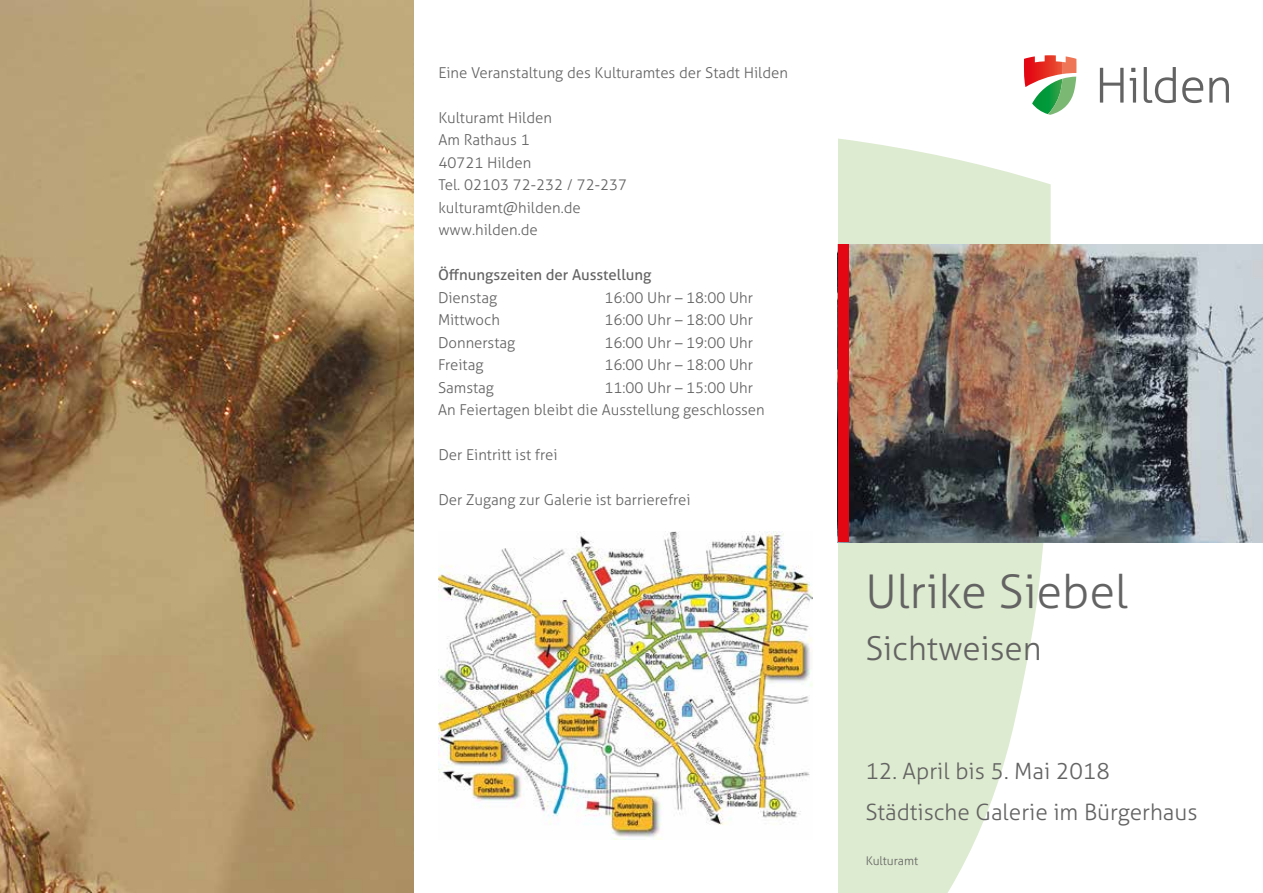
<style>
.page{position:relative;width:1263px;height:893px;background:#fff}
.page>*{position:absolute;margin:0;border:0;box-sizing:border-box;transform-origin:0 0}
.t1{font:300 46.5px "Aller";color:#646363}
.t2{font:300 33px "Aller";color:#646363}
.t3{font:300 22.5px/41.5px "Aller";color:#646363}
.t4{font:300 15px/22.5px "Aller";color:#646363}
.t5{font:15px "Aller";color:#646363}
.t6{font:300 12px "Aller";color:#646363}
</style>
<div class="page">
<svg style="left:1100px;top:67px;width:129px;height:36px"></svg>
<svg style="left:1023px;top:55px;width:53px;height:60px"></svg>
<svg style="left:838px;top:138px;width:213px;height:755px;fill:#ddebd0"></svg>
<img style="left:438px;top:531px;width:374px;height:308px">
<img style="left:848px;top:244px;width:415px;height:298px">
<div style="left:838px;top:244px;width:10px;height:298px;background:#e30613"></div>
<img style="left:0;top:0;width:413px;height:893px">
<p class="t4" style="left:438px;top:61px;width:351px">Eine Veranstaltung des Kulturamtes der Stadt Hilden</p>
<p class="t4" style="left:438px;top:106px;width:190px">Kulturamt Hilden<br>Am Rathaus 1<br>40721 Hilden<br>Tel. 02103 72-232 / 72-237 kulturamt@hilden.de www.hilden.de</p>
<p class="t5" style="left:438px;top:266px;width:215px">Öffnungszeiten der Ausstellung</p>
<p class="t4" style="left:438px;top:286px;width:61px">Dienstag</p>
<p class="t4" style="left:604px;top:286px;width:150px">16:00 Uhr – 18:00 Uhr</p>
<p class="t4" style="left:438px;top:309px;width:63px">Mittwoch</p>
<p class="t4" style="left:604px;top:309px;width:150px">16:00 Uhr – 18:00 Uhr</p>
<p class="t4" style="left:438px;top:331px;width:79px">Donnerstag</p>
<p class="t4" style="left:604px;top:331px;width:150px">16:00 Uhr – 19:00 Uhr</p>
<p class="t4" style="left:438px;top:354px;width:47px">Freitag</p>
<p class="t4" style="left:604px;top:354px;width:150px">16:00 Uhr – 18:00 Uhr</p>
<p class="t4" style="left:438px;top:376px;width:57px">Samstag</p>
<p class="t4" style="left:438px;top:376px;width:328px;text-indent:166px">11:00 Uhr – 15:00 Uhr<br>An Feiertagen bleibt die Ausstellung geschlossen</p>
<p class="t4" style="left:438px;top:444px;width:121px">Der Eintritt ist frei</p>
<p class="t4" style="left:438px;top:489px;width:254px">Der Zugang zur Galerie ist barrierefrei</p>
<h1 class="t1" style="left:865px;top:564px;width:264px">Ulrike Siebel</h1>
<h2 class="t2" style="left:865px;top:628px;width:178px">Sichtweisen</h2>
<h3 class="t3" style="left:865px;top:750px;width:334px">12. April bis 5. Mai 2018<br>Städtische Galerie im Bürgerhaus</h3>
<p class="t6" style="left:866px;top:854px;width:54px">Kulturamt</p>
</div>
